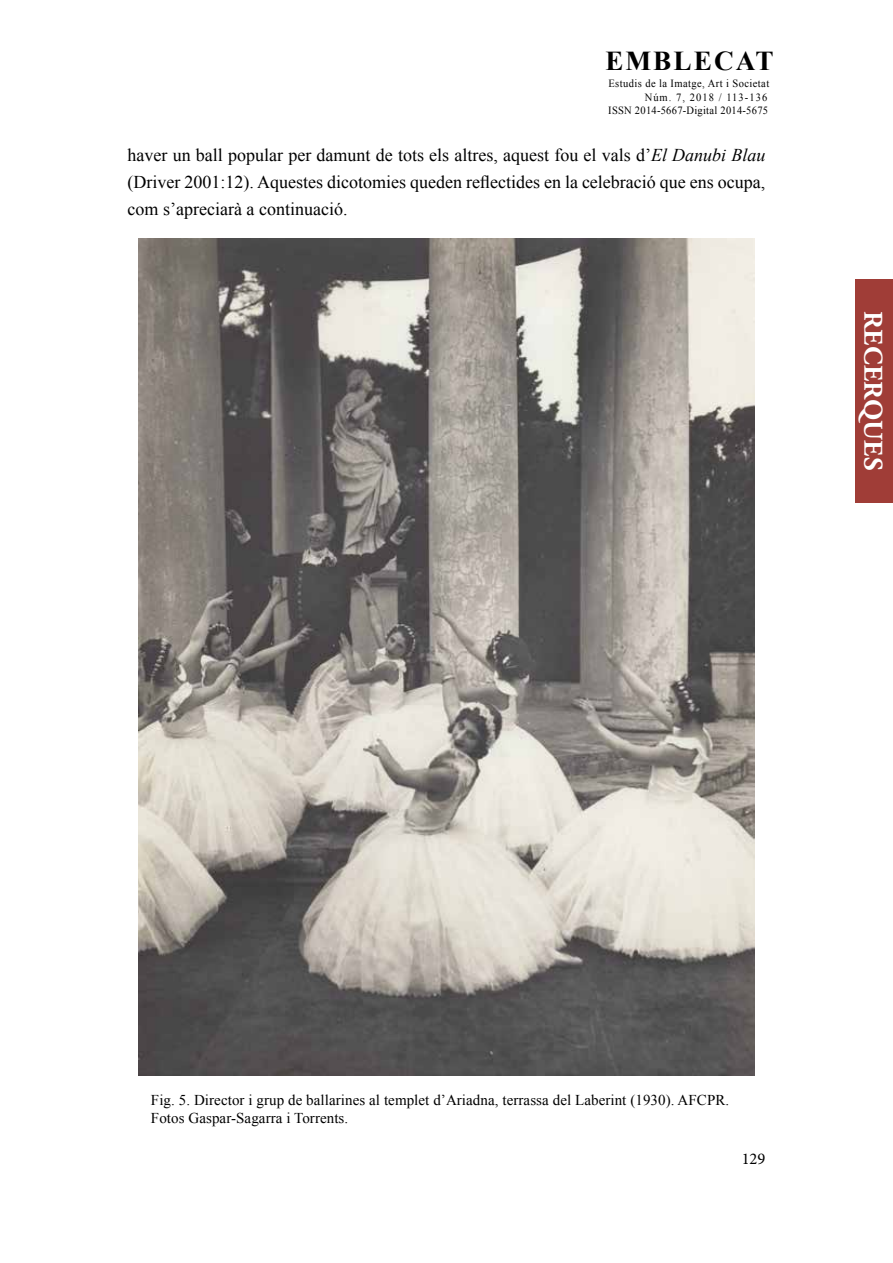
<style>
.page{position:relative;width:893px;height:1263px;background:#fff}
.page>*{position:absolute;margin:0;border:0;box-sizing:border-box;transform-origin:0 0}
.t1{font:700 27.3px "Times New Roman";letter-spacing:.075em;color:#000}
.t2{font:700 27px "Adobe Garamond Pro";letter-spacing:.015em;color:#fff}
.t3{font:18px/27px "Times New Roman";color:#000;text-align:justify}
.t4{font:16.5px "Minion Pro";color:#000}
.t5{font:15px/18px "Times New Roman";letter-spacing:.005em;color:#000}
.t6{font:10.95px/13.5px "Times New Roman";letter-spacing:.04em;color:#000;text-align:right;scale:.95 1}
.s1{font-style:italic}
</style>
<div class="page">
<div style="left:855px;top:279px;width:38px;height:223px;background:#a03d37"></div>
<img style="left:139px;top:239px;width:615px;height:837px">
<h1 class="t1" style="left:605px;top:42px;width:170px">EMBLECAT</h1>
<p class="t6" style="left:608px;top:77px;width:171px">Estudis de la Imatge, Art i Societat<br>Núm. 7, 2018 / 113-136<br>ISSN 2014-5667-Digital 2014-5675</p>
<p class="t3" style="left:128px;top:141px;width:639px">haver un ball popular per damunt de tots els altres, aquest fou el vals d’<span class="s1">El Danubi Blau </span>(Driver 2001:12). Aquestes dicotomies queden reflectides en la celebració que ens ocupa, com s’apreciarà a continuació.</p>
<h2 class="t2" style="left:889px;top:311px;width:161px;rotate:90deg">RECERQUES</h2>
<p class="t5" style="left:151px;top:1090px;width:580px">Fig. 5. Director i grup de ballarines al templet d’Ariadna, terrassa del Laberint (1930). AFCPR.<br>Fotos Gaspar-Sagarra i Torrents.</p>
<p class="t4" style="left:742px;top:1148px;width:25px">129</p>
</div>
